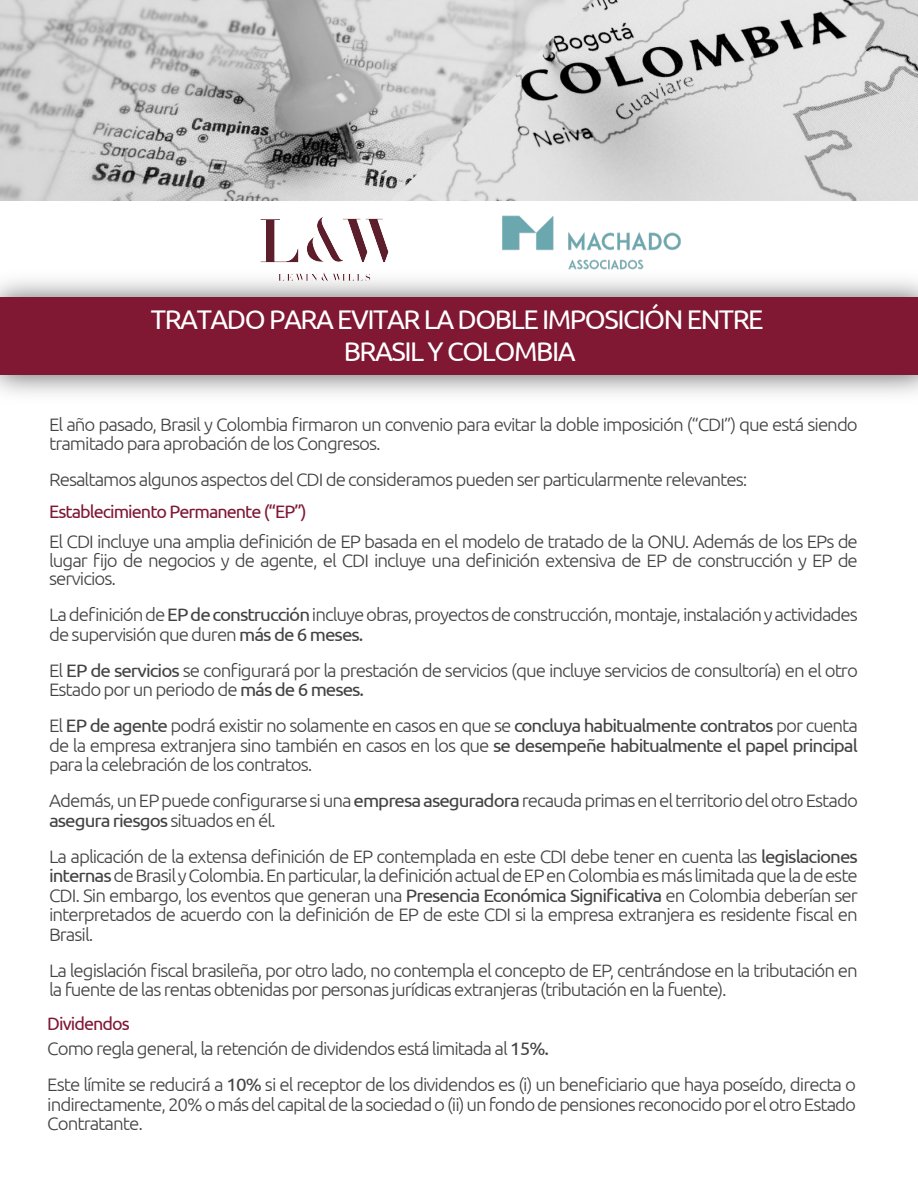
<style>
.page{position:relative;width:918px;height:1188px;background:#fff}
.page>*{position:absolute;margin:0;border:0;box-sizing:border-box;transform-origin:0 0}
.t1{font:27px/32.4px "Ubuntu";letter-spacing:-.055em;color:#fff;text-align:center}
.t2{font:300 18px/19.5px "Ubuntu";letter-spacing:-.055em;color:#444242;scale:1.04 1}
.t3{font:18px "Ubuntu";letter-spacing:-.055em;color:#801733}
.s1{font-weight:400}
</style>
<div class="page">
<div style="left:0;top:297px;width:918px;height:78px;background:#801733"></div>
<img style="left:469px;top:200px;width:245px;height:97px">
<img style="left:257px;top:217px;width:135px;height:67px">
<img style="left:0;top:0;width:918px;height:200px">
<h1 class="t1" style="left:151px;top:302px;width:614px">TRATADO PARA EVITAR LA DOBLE IMPOSICIÓN ENTRE<br>BRASIL Y COLOMBIA</h1>
<p class="t2" style="left:49px;top:414px;width:779px">El año pasado, Brasil y Colombia firmaron un convenio para evitar la doble imposición (“CDI”) que está siendo tramitado para aprobación de los Congresos.</p>
<p class="t2" style="left:49px;top:470px;width:673px">Resaltamos algunos aspectos del CDI de consideramos pueden ser particularmente relevantes:</p>
<p class="t3" style="left:49px;top:500px;width:259px">Establecimiento Permanente (“EP”)</p>
<p class="t2" style="left:49px;top:532px;width:779px;line-height:18.8px;text-align:justify">El CDI incluye una amplia definición de EP basada en el modelo de tratado de la ONU. Además de los EPs de lugar fijo de negocios y de agente, el CDI incluye una definición extensiva de EP de construcción y EP de servicios.</p>
<p class="t2" style="left:49px;top:605px;width:779px">La definición de <span class="s1">EP de construcción</span> incluye obras, proyectos de construcción, montaje, instalación y actividades de supervisión que duren <span class="s1">más de 6 meses.</span></p>
<p class="t2" style="left:49px;top:660px;width:779px">El <span class="s1">EP de servicios</span> se configurará por la prestación de servicios (que incluye servicios de consultoría) en el otro<br>Estado por un periodo de <span class="s1">más de 6 meses.</span></p>
<p class="t2" style="left:49px;top:716px;width:779px;text-align:justify">El <span class="s1">EP de agente</span> podrá existir no solamente en casos en que se <span class="s1">concluya habitualmente contratos</span> por cuenta de la empresa extranjera sino también en casos en los que <span class="s1">se desempeñe habitualmente el papel principal </span>para la celebración de los contratos.</p>
<p class="t2" style="left:49px;top:791px;width:779px">Además, un EP puede configurarse si una <span class="s1">empresa aseguradora</span> recauda primas en el territorio del otro Estado <span class="s1">asegura riesgos</span> situados en él.</p>
<p class="t2" style="left:49px;top:846px;width:779px;text-align:justify">La aplicación de la extensa definición de EP contemplada en este CDI debe tener en cuenta las <span class="s1">legislaciones internas</span> de Brasil y Colombia. En particular, la definición actual de EP en Colombia es más limitada que la de este CDI. Sin embargo, los eventos que generan una <span class="s1">Presencia Económica Significativa</span> en Colombia deberían ser interpretados de acuerdo con la definición de EP de este CDI si la empresa extranjera es residente fiscal en Brasil.</p>
<p class="t2" style="left:49px;top:960px;width:779px">La legislación fiscal brasileña, por otro lado, no contempla el concepto de EP, centrándose en la tributación en la fuente de las rentas obtenidas por personas jurídicas extranjeras (tributación en la fuente).</p>
<p class="t3" style="left:47px;top:1013px;width:84px">Dividendos</p>
<p class="t2" style="left:47px;top:1030px;width:779px;line-height:36px">Como regla general, la retención de dividendos está limitada al <span class="s1">15%.<br></span>Este límite se reducirá a <span class="s1">10%</span> si el receptor de los dividendos es (i) un beneficiario que haya poseído, directa o</p>
<p class="t2" style="left:47px;top:1094px;width:779px">indirectamente, 20% o más del capital de la sociedad o (ii) un fondo de pensiones reconocido por el otro Estado<br>Contratante.</p>
</div>
